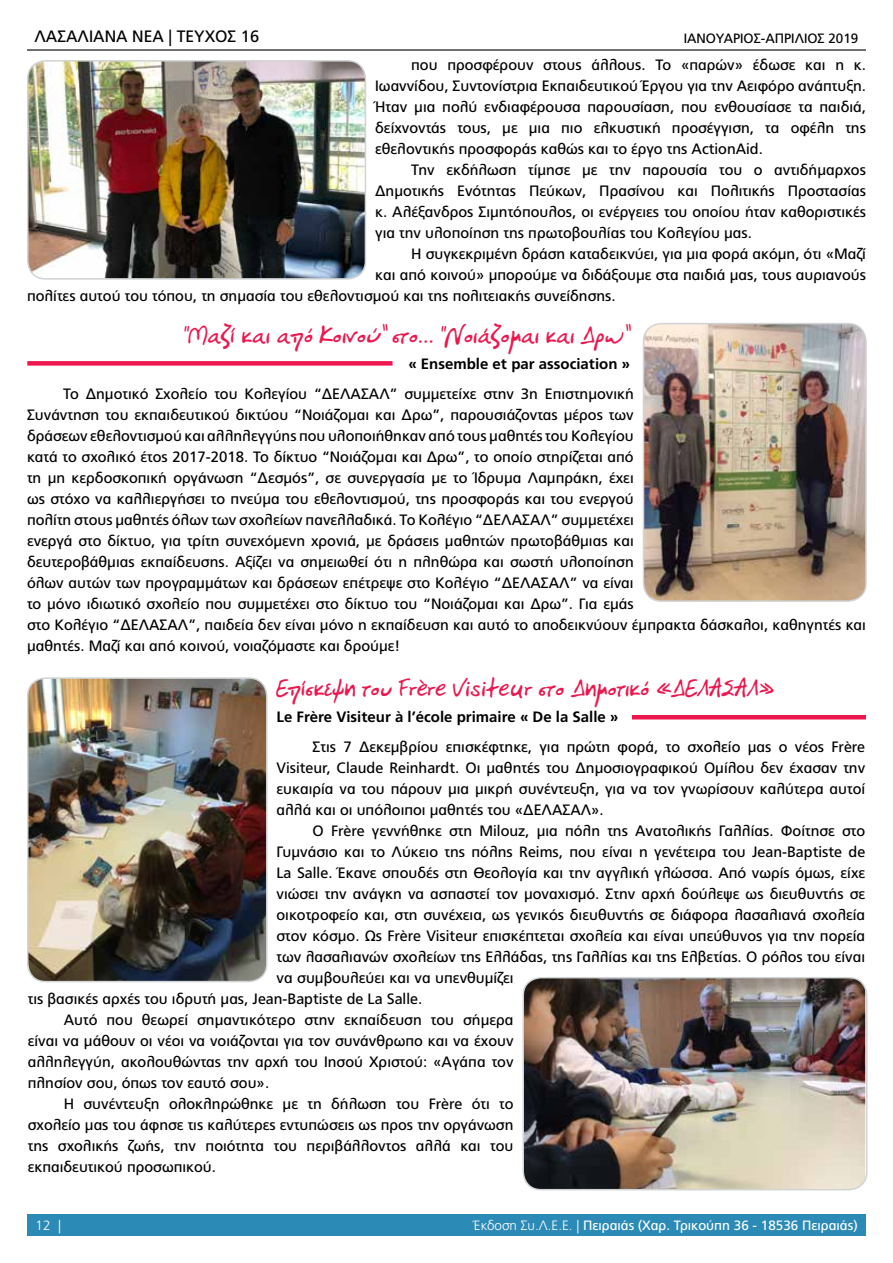
<style>
.page{position:relative;width:893px;height:1263px;background:#fff}
.page>*{position:absolute;margin:0;border:0;box-sizing:border-box;transform-origin:0 0}
.t1{font:700 24px "PF Libera";letter-spacing:-.02em;color:#ed174e}
.t2{font:16.5px "PF Catalog";color:#000}
.t3{font:15px/21px "PF Catalog";color:#000;text-align:justify}
.t4{font:700 15px "PF Catalog";color:#000}
.t5{font:13.5px "PF Catalog";color:#fff}
.t6{font:13.5px "PF Catalog";color:#000}
.t7{font:300 13.5px "PF Catalog";color:#fff}
.s1{font-weight:300}
</style>
<div class="page">
<div style="left:27px;top:1214px;width:839px;height:22px;background:#2c8bb6"></div>
<hr style="left:27px;top:49px;width:839px;height:2px;background:#000">
<div style="left:27px;top:361px;width:366px;height:5px;background:#ed174e"></div>
<hr style="left:632px;top:715px;width:234px;height:4px;background:#ed174e">
<img style="left:643px;top:324px;width:221px;height:277px">
<div style="left:643px;top:323px;width:224px;height:279px;border:2px solid #d1d3d4;border-radius:18px"></div>
<img style="left:28px;top:680px;width:237px;height:301px">
<div style="left:27px;top:677px;width:241px;height:305px;border:2px solid #d1d3d4;border-radius:18px"></div>
<img style="left:525px;top:978px;width:340px;height:212px">
<div style="left:522px;top:977px;width:345px;height:213px;border:2px solid #d1d3d4;border-radius:18px"></div>
<img style="left:28px;top:61px;width:337px;height:216px">
<div style="left:27px;top:60px;width:339px;height:220px;border:2px solid #d1d3d4;border-radius:18px"></div>
<p class="t2" style="left:34px;top:27px;width:226px">ΛΑΣΑΛΙΑΝΑ ΝΕΑ | ΤΕΥΧΟΣ 16</p>
<p class="t6" style="left:684px;top:31px;width:176px">ΙΑΝΟΥΑΡΙΟΣ-ΑΠΡΙΛΙΟΣ 2019</p>
<p class="t3" style="left:375px;top:54px;width:492px;text-indent:36px">που προσφέρουν στους άλλους. Το «παρών» έδωσε και η κ.<br>Ιωαννίδου, Συντονίστρια Εκπαιδευτικού Έργου για την Αειφόρο ανάπτυξη.<br>Ήταν μια πολύ ενδιαφέρουσα παρουσίαση, που ενθουσίασε τα παιδιά, δείχνοντάς τους, με μια πιο ελκυστική προσέγγιση, τα οφέλη της εθελοντικής προσφοράς καθώς και το έργο της ΑctionAid.</p>
<p class="t3" style="left:375px;top:160px;width:492px;text-indent:36px">Την εκδήλωση τίμησε με την παρουσία του ο αντιδήμαρχος Δημοτικής Ενότητας Πεύκων, Πρασίνου και Πολιτικής Προστασίας κ. Αλέξανδρος Σιμητόπουλος, οι ενέργειες του οποίου ήταν καθοριστικές για την υλοποίηση της πρωτοβουλίας του Κολεγίου μας.</p>
<p class="t3" style="left:411px;top:244px;width:456px">Η συγκεκριμένη δράση καταδεικνύει, για μια φορά ακόμη, ότι «Μαζί</p>
<p class="t3" style="left:375px;top:265px;width:492px">και από κοινού» μπορούμε να διδάξουμε στα παιδιά μας, τους αυριανούς</p>
<p class="t3" style="left:27px;top:286px;width:590px">πολίτες αυτού του τόπου, τη σημασία του εθελοντισμού και της πολιτειακής συνείδησης.</p>
<h1 class="t1" style="left:183px;top:320px;width:448px">“Μαζί και από Κοινού” στο... “Νοιάζομαι και Δρω”</h1>
<p class="t4" style="left:408px;top:355px;width:223px">« Ensemble et par association »</p>
<p class="t3" style="left:27px;top:384px;width:840px;text-align:left;text-indent:36px">Το Δημοτικό Σχολείο του Κολεγίου “ΔΕΛΑΣΑΛ” συμμετείχε στην 3η Επιστημονική<br>Συνάντηση του εκπαιδευτικού δικτύου “Νοιάζομαι και Δρω”, παρουσιάζοντας μέρος των<br>δράσεων εθελοντισμού και αλληλεγγύης που υλοποιήθηκαν από τους μαθητές του Κολεγίου<br>κατά το σχολικό έτος 2017-2018. Το δίκτυο “Νοιάζομαι και Δρω”, το οποίο στηρίζεται από<br>τη μη κερδοσκοπική οργάνωση “Δεσμός”, σε συνεργασία με το Ίδρυμα Λαμπράκη, έχει<br>ως στόχο να καλλιεργήσει το πνεύμα του εθελοντισμού, της προσφοράς και του ενεργού<br>πολίτη στους μαθητές όλων των σχολείων πανελλαδικά. Το Κολέγιο “ΔΕΛΑΣΑΛ” συμμετέχει<br>ενεργά στο δίκτυο, για τρίτη συνεχόμενη χρονιά, με δράσεις μαθητών πρωτοβάθμιας και<br>δευτεροβάθμιας εκπαίδευσης. Αξίζει να σημειωθεί ότι η πληθώρα και σωστή υλοποίηση<br>όλων αυτών των προγραμμάτων και δράσεων επέτρεψε στο Κολέγιο “ΔΕΛΑΣΑΛ” να είναι<br>το μόνο ιδιωτικό σχολείο που συμμετέχει στο δίκτυο του “Νοιάζομαι και Δρω”. Για εμάς<br>στο Κολέγιο “ΔΕΛΑΣΑΛ”, παιδεία δεν είναι μόνο η εκπαίδευση και αυτό το αποδεικνύουν έμπρακτα δάσκαλοι, καθηγητές και μαθητές. Μαζί και από κοινού, νοιαζόμαστε και δρούμε!</p>
<h1 class="t1" style="left:277px;top:672px;width:500px">Επίσκεψη του Frère Visiteur στο Δημοτικό «ΔΕΛΑΣΑΛ»</h1>
<p class="t4" style="left:277px;top:708px;width:343px">Le Frère Visiteur à l’école primaire « De la Salle »</p>
<p class="t3" style="left:277px;top:736px;width:590px;text-indent:36px">Στις 7 Δεκεμβρίου επισκέφτηκε, για πρώτη φορά, το σχολείο μας ο νέος Frère Visiteur, Claude Reinhardt. Οι μαθητές του Δημοσιογραφικού Ομίλου δεν έχασαν την ευκαιρία να του πάρουν μια μικρή συνέντευξη, για να τον γνωρίσουν καλύτερα αυτοί αλλά και οι υπόλοιποι μαθητές του «ΔΕΛΑΣΑΛ».</p>
<p class="t3" style="left:313px;top:820px;width:554px">Ο Frère γεννήθηκε στη Milouz, μια πόλη της Ανατολικής Γαλλίας. Φοίτησε στο</p>
<p class="t3" style="left:277px;top:841px;width:590px">Γυμνάσιο και το Λύκειο της πόλης Reims, που είναι η γενέτειρα του Jean-Baptiste de</p>
<p class="t3" style="left:277px;top:862px;width:590px">La Salle. Έκανε σπουδές στη Θεολογία και την αγγλική γλώσσα. Από νωρίς όμως, είχε</p>
<p class="t3" style="left:277px;top:883px;width:590px">νιώσει την ανάγκη να ασπαστεί τον μοναχισμό. Στην αρχή δούλεψε ως διευθυντής σε</p>
<p class="t3" style="left:277px;top:904px;width:590px">οικοτροφείο και, στη συνέχεια, ως γενικός διευθυντής σε διάφορα λασαλιανά σχολεία</p>
<p class="t3" style="left:277px;top:925px;width:590px">στον κόσμο. Ως Frère Visiteur επισκέπτεται σχολεία και είναι υπεύθυνος για την πορεία</p>
<p class="t3" style="left:277px;top:946px;width:590px">των λασαλιανών σχολείων της Ελλάδας, της Γαλλίας και της Ελβετίας. Ο ρόλος του είναι</p>
<p class="t3" style="left:277px;top:967px;width:238px">να συμβουλεύει και να υπενθυμίζει</p>
<p class="t3" style="left:28px;top:988px;width:396px">τις βασικές αρχές του ιδρυτή μας, Jean-Baptiste de La Salle.</p>
<p class="t3" style="left:64px;top:1009px;width:451px">Αυτό που θεωρεί σημαντικότερο στην εκπαίδευση του σήμερα</p>
<p class="t3" style="left:28px;top:1030px;width:487px">είναι να μάθουν οι νέοι να νοιάζονται για τον συνάνθρωπο και να έχουν</p>
<p class="t3" style="left:28px;top:1051px;width:487px">αλληλεγγύη, ακολουθώντας την αρχή του Ιησού Χριστού: «Αγάπα τον</p>
<p class="t3" style="left:28px;top:1072px;width:243px">πλησίον σου, όπως τον εαυτό σου».</p>
<p class="t3" style="left:64px;top:1093px;width:451px">Η συνέντευξη ολοκληρώθηκε με τη δήλωση του Frère ότι το</p>
<p class="t3" style="left:28px;top:1114px;width:487px">σχολείο μας του άφησε τις καλύτερες εντυπώσεις ως προς την οργάνωση</p>
<p class="t3" style="left:28px;top:1135px;width:487px">της σχολικής ζωής, την ποιότητα του περιβάλλοντος αλλά και του</p>
<p class="t3" style="left:28px;top:1156px;width:190px">εκπαιδευτικού προσωπικού.</p>
<p class="t7" style="left:36px;top:1217px;width:27px">12 |</p>
<p class="t5" style="left:474px;top:1217px;width:385px"><span class="s1">Έκδοση Συ.Λ.Ε.Ε. |</span> Πειραιάς (Χαρ. Τρικούπη 36 - 18536 Πειραιάς)</p>
</div>
